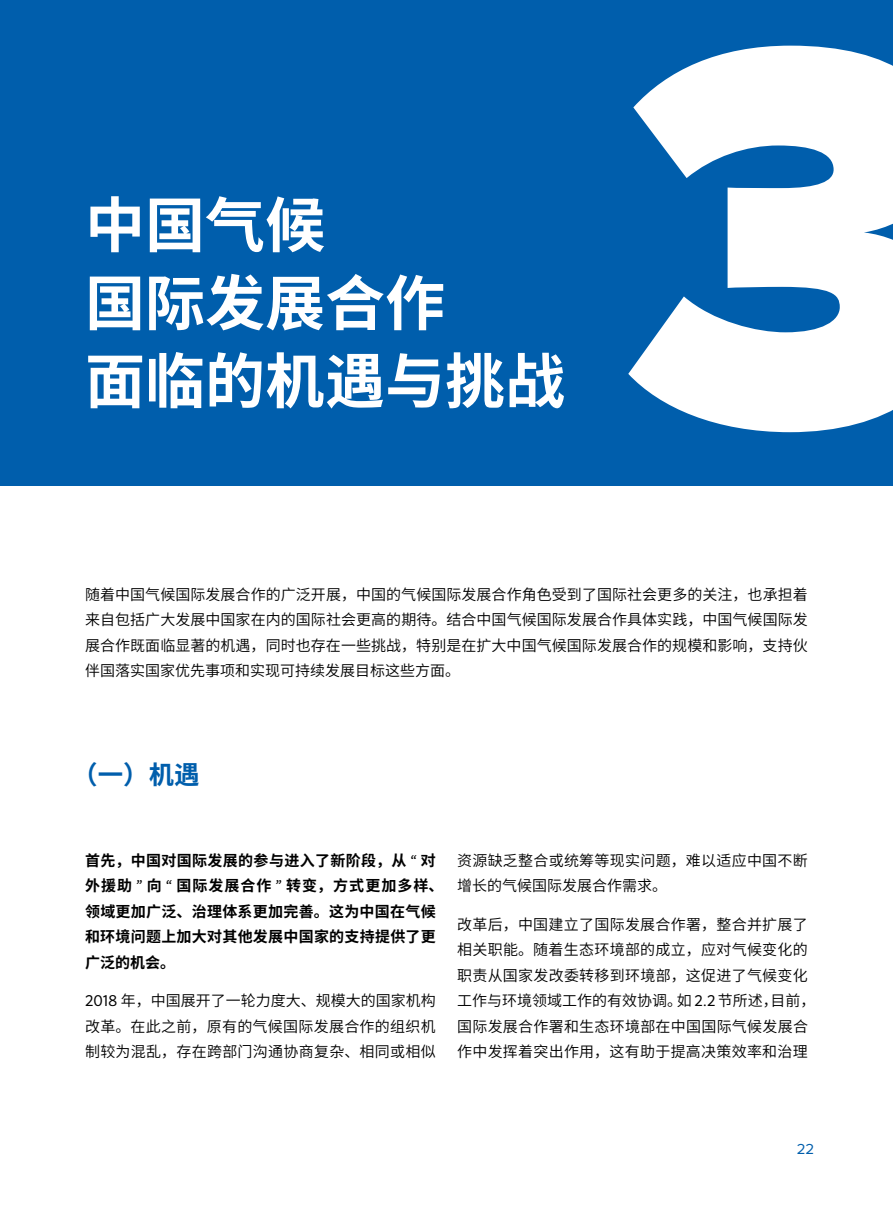
<style>
.page{position:relative;width:893px;height:1212px;background:#fff}
.page>*{position:absolute;margin:0;border:0;box-sizing:border-box;transform-origin:0 0}
.t1{font:900 561px "Proxima Nova";color:#fff}
.t2{font:700 60px/78px "Source Han Sans CN";color:#fff}
.t3{font:700 25.5px "Source Han Sans CN";color:#005eac}
.t4{font:15px/25.5px "Source Han Sans CN";letter-spacing:.02em;color:#000;text-align:justify}
.t5{font:700 15px/25.5px "Source Han Sans CN";letter-spacing:.02em;color:#000}
.t6{font:15px "Proxima Nova";color:#005eac}
.s1{font-family:"Sero OT";font-weight:400}
.s2{font-family:"Sero OT"}
</style>
<div class="page">
<div style="left:0;top:0;width:893px;height:485px;background:#005eac"></div>
<h2 class="t2" style="left:85px;top:187px;width:481px">中国气候<br>国际发展合作<br>面临的机遇与挑战</h2>
<h1 class="t1" style="left:622px;top:-18px;width:348px">3</h1>
<p class="t4" style="left:85px;top:581px;width:724px">随着中国气候国际发展合作的广泛开展，中国的气候国际发展合作角色受到了国际社会更多的关注，也承担着来自包括广大发展中国家在内的国际社会更高的期待。结合中国气候国际发展合作具体实践，中国气候国际发展合作既面临显著的机遇，同时也存在一些挑战，特别是在扩大中国气候国际发展合作的规模和影响，支持伙伴国落实国家优先事项和实现可持续发展目标这些方面。</p>
<h3 class="t3" style="left:72px;top:760px;width:129px">（一）机遇</h3>
<p class="t5" style="left:85px;top:848px;width:360px">首先，中国对国际发展的参与进入了新阶段，从 <span class="s1">“</span> 对外援助 <span class="s1">”</span> 向 <span class="s1">“</span> 国际发展合作 <span class="s1">”</span> 转变，方式更加多样、领域更加广泛、治理体系更加完善。这为中国在气候和环境问题上加大对其他发展中国家的支持提供了更广泛的机会。</p>
<p class="t4" style="left:85px;top:988px;width:352px"><span class="s2">2018</span> 年，中国展开了一轮力度大、规模大的国家机构改革。在此之前，原有的气候国际发展合作的组织机制较为混乱，存在跨部门沟通协商复杂、相同或相似</p>
<p class="t4" style="left:457px;top:848px;width:352px">资源缺乏整合或统筹等现实问题，难以适应中国不断增长的气候国际发展合作需求。</p>
<p class="t4" style="left:457px;top:912px;width:360px;text-align:left">改革后，中国建立了国际发展合作署，整合并扩展了相关职能。随着生态环境部的成立，应对气候变化的职责从国家发改委转移到环境部，这促进了气候变化工作与环境领域工作的有效协调。如 <span class="s2">2.2</span> 节所述，目前，国际发展合作署和生态环境部在中国国际气候发展合作中发挥着突出作用，这有助于提高决策效率和治理</p>
<p class="t6" style="left:797px;top:1142px;width:19px">22</p>
</div>
